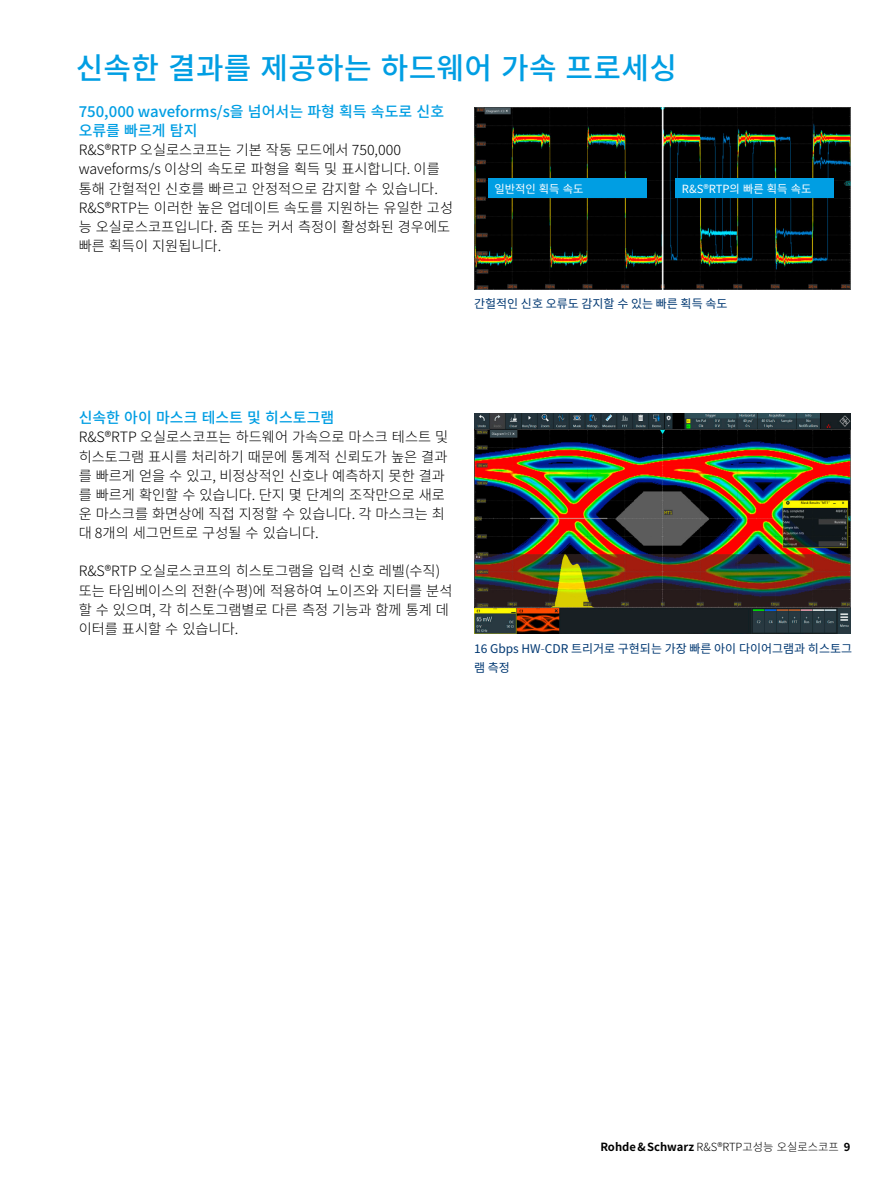
<style>
.page{position:relative;width:893px;height:1191px;background:#fff}
.page>*{position:absolute;margin:0;border:0;box-sizing:border-box;transform-origin:0 0}
.Seiten_Headline_20Pt_cyan{font:500 30px "Source Han Sans K";letter-spacing:.01em;color:#009ee3}
.Absatzfett_cyan{font:500 15px/19.2px "Source Han Sans K";color:#009ee3}
.Haupttext_ohne_Abstand{font:300 14.25px/19.2px "Source Han Sans K";color:#000}
.Haupttext{font:300 14.25px/19.2px "Source Han Sans K";color:#000}
.Bildunterschrift{font:12px/19.2px "Source Han Sans K";color:#003872}
.t1{font:300 11.25px "Source Han Sans K";color:#000}
.Grafiktext_ohne_Raster{font:11.25px "Source Han Sans K";color:#fff}
.s1{font-family:"Linotype Univers 330";font-weight:300}
.s2{font-weight:700}
</style>
<div class="page">
<img style="left:474px;top:413px;width:376px;height:221px">
<img style="left:474px;top:107px;width:376px;height:182px">
<div style="left:488px;top:178px;width:159px;height:20px;background:#009ee3"></div>
<div style="left:675px;top:178px;width:159px;height:20px;background:#009ee3"></div>
<p class="Seiten_Headline_20Pt_cyan" style="left:76px;top:51px;width:603px">신속한 결과를 제공하는 하드웨어 가속 프로세싱</p>
<p class="Absatzfett_cyan" style="left:79px;top:102px;width:367px">750,000 waveforms/s을 넘어서는 파형 획득 속도로 신호 오류를 빠르게 탐지</p>
<p class="Haupttext_ohne_Abstand" style="left:79px;top:141px;width:376px">R&amp;S®RTP 오실로스코프는 기본 작동 모드에서 750,000 waveforms/s 이상의 속도로 파형을 획득 및 표시합니다. 이를 통해 간헐적인 신호를 빠르고 안정적으로 감지할 수 있습니다.<br>R&amp;S®RTP는 이러한 높은 업데이트 속도를 지원하는 유일한 고성 능 오실로스코프입니다. 줌 또는 커서 측정이 활성화된 경우에도 빠른 획득이 지원됩니다.</p>
<p class="Grafiktext_ohne_Raster" style="left:494px;top:182px;width:91px">일반적인 획득 속도</p>
<p class="Grafiktext_ohne_Raster" style="left:682px;top:182px;width:131px">R&amp;S®RTP의 빠른 획득 속도</p>
<p class="Bildunterschrift" style="left:474px;top:295px;width:255px">간헐적인 신호 오류도 감지할 수 있는 빠른 획득 속도</p>
<p class="Absatzfett_cyan" style="left:79px;top:408px;width:257px">신속한 아이 마스크 테스트 및 히스토그램</p>
<p class="Haupttext_ohne_Abstand" style="left:79px;top:428px;width:371px">R&amp;S®RTP 오실로스코프는 하드웨어 가속으로 마스크 테스트 및 히스토그램 표시를 처리하기 때문에 통계적 신뢰도가 높은 결과 를 빠르게 얻을 수 있고, 비정상적인 신호나 예측하지 못한 결과 를 빠르게 확인할 수 있습니다. 단지 몇 단계의 조작만으로 새로 운 마스크를 화면상에 직접 지정할 수 있습니다. 각 마스크는 최 대 8개의 세그먼트로 구성될 수 있습니다.</p>
<p class="Haupttext" style="left:79px;top:562px;width:375px">R&amp;S®RTP 오실로스코프의 히스토그램을 입력 신호 레벨(수직) 또는 타임베이스의 전환(수평)에 적용하여 노이즈와 지터를 분석 할 수 있으며, 각 히스토그램별로 다른 측정 기능과 함께 통계 데 이터를 표시할 수 있습니다.</p>
<p class="Bildunterschrift" style="left:474px;top:639px;width:379px">16 Gbps HW<span class="s1">-</span>CDR 트리거로 구현되는 가장 빠른 아이 다이어그램과 히스토그 램 측정</p>
<p class="t1" style="left:600px;top:1140px;width:251px"><span class="s2">Rohde&amp;Schwarz</span> R&amp;S®RTP고성능 오실로스코프 <span class="s2">9</span></p>
</div>
